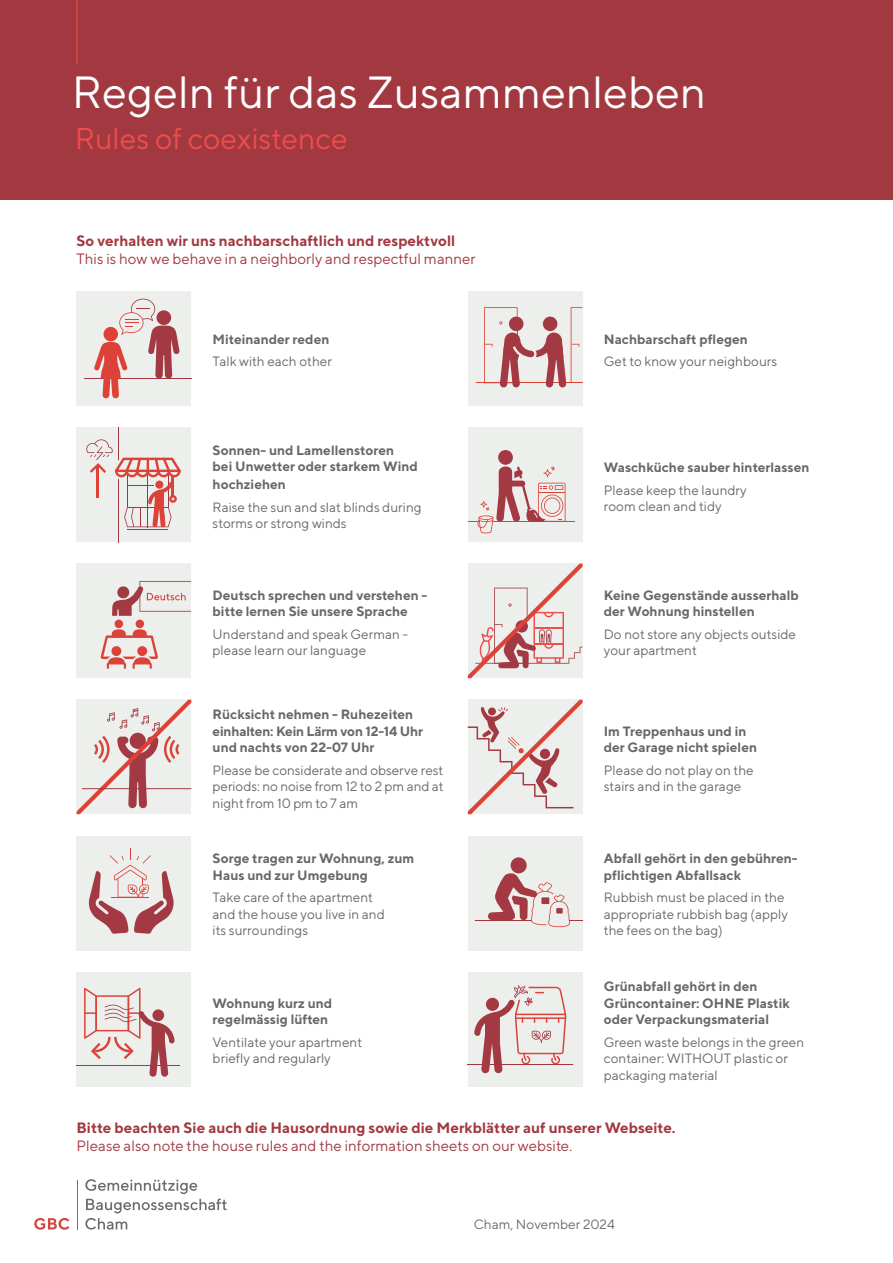
<style>
.page{position:relative;width:893px;height:1263px;background:#fff}
.page>*{position:absolute;margin:0;border:0;box-sizing:border-box;transform-origin:0 0}
.t1{font:45px "TT Norms";color:#fff}
.t2{font:30px "TT Norms";color:#ef4d4b}
.t3{font:700 15px "TT Norms";color:#a23941}
.t4{font:15px "TT Norms";color:#a23941}
.t5{font:13.5px/16.5px "TT Norms";color:#676868}
.t6{font:700 13.5px/16.5px "TT Norms";color:#676868}
.t7{font:13.5px "TT Norms";color:#6c6b6a}
</style>
<div class="page">
<hr style="left:77px;top:1179px;width:1px;height:50px;background:#d24943">
<svg style="left:85px;top:1179px;width:142px;height:50px"></svg>
<svg style="left:34px;top:1218px;width:35px;height:12px"></svg>
<div style="left:0;top:0;width:893px;height:200px;background:#a23941"></div>
<hr style="left:77px;top:0;width:1px;height:64px;background:#ef4d4b">
<div style="left:77px;top:291px;width:114px;height:115px;background:#edefed"></div>
<hr style="left:84px;top:378px;width:107px;height:1px;background:#a2383f">
<svg style="left:94px;top:299px;width:86px;height:99px"></svg>
<div style="left:157px;top:310px;width:14px;height:15px;background:#a33942;border-radius:50%"></div>
<div style="left:77px;top:427px;width:114px;height:115px;background:#edefed"></div>
<hr style="left:118px;top:427px;width:1px;height:33px;background:#a33942">
<hr style="left:118px;top:479px;width:1px;height:63px;background:#a33942">
<hr style="left:127px;top:529px;width:41px;height:1px;background:#a2383f">
<svg style="left:86px;top:439px;width:95px;height:88px"></svg>
<div style="left:77px;top:563px;width:114px;height:115px;background:#edefed"></div>
<svg style="left:112px;top:581px;width:79px;height:35px"></svg>
<div style="left:117px;top:586px;width:12px;height:12px;background:#a33942;border-radius:50%"></div>
<div style="left:136px;top:620px;width:8px;height:8px;background:#dc4238;border-radius:50%"></div>
<div style="left:115px;top:620px;width:8px;height:8px;background:#dc4238;border-radius:50%"></div>
<svg style="left:101px;top:629px;width:57px;height:40px"></svg>
<svg style="left:77px;top:700px;width:114px;height:114px;background:#e3cecc"></svg>
<hr style="left:82px;top:788px;width:109px;height:1px;background:#a2383f">
<div style="left:77px;top:836px;width:114px;height:114px;background:#edefed"></div>
<svg style="left:88px;top:848px;width:86px;height:86px"></svg>
<div style="left:77px;top:972px;width:114px;height:114px;background:#edefed"></div>
<hr style="left:77px;top:1065px;width:103px;height:1px;background:#a2383f">
<svg style="left:84px;top:988px;width:90px;height:89px"></svg>
<div style="left:468px;top:291px;width:115px;height:115px;background:#edefed"></div>
<hr style="left:476px;top:382px;width:107px;height:1px;background:#dc4238">
<svg style="left:484px;top:307px;width:99px;height:80px"></svg>
<div style="left:468px;top:427px;width:115px;height:115px;background:#edefed"></div>
<hr style="left:493px;top:521px;width:82px;height:1px;background:#dc4238">
<svg style="left:468px;top:450px;width:97px;height:83px"></svg>
<svg style="left:468px;top:564px;width:115px;height:114px;background:#e6d1d0"></svg>
<svg style="left:468px;top:700px;width:115px;height:114px;background:#e5d5d3"></svg>
<div style="left:468px;top:836px;width:115px;height:114px;background:#edefed"></div>
<hr style="left:475px;top:920px;width:56px;height:1px;background:#a2383f">
<div style="left:511px;top:857px;width:16px;height:16px;background:#a33942;border-radius:50%"></div>
<svg style="left:488px;top:873px;width:95px;height:54px"></svg>
<div style="left:468px;top:972px;width:115px;height:114px;background:#edefed"></div>
<hr style="left:468px;top:1064px;width:105px;height:1px;background:#a2383f">
<svg style="left:474px;top:985px;width:92px;height:88px"></svg>
<h1 class="t1" style="left:72px;top:65px;width:636px">Regeln für das Zusammenleben</h1>
<h2 class="t2" style="left:75px;top:120px;width:274px">Rules of coexistence</h2>
<p class="t3" style="left:77px;top:231px;width:380px">So verhalten wir uns nachbarschaftlich und respektvoll</p>
<p class="t4" style="left:77px;top:250px;width:401px">This is how we behave in a neighborly and respectful manner</p>
<p class="t6" style="left:213px;top:331px;width:118px">Miteinander reden</p>
<p class="t5" style="left:213px;top:353px;width:121px">Talk with each other</p>
<p class="t6" style="left:213px;top:441px;width:207px">Sonnen- und Lamellenstoren<br>bei Unwetter oder starkem Wind</p>
<p class="t6" style="left:213px;top:476px;width:75px">hochziehen</p>
<p class="t5" style="left:213px;top:498px;width:211px">Raise the sun and slat blinds during storms or strong winds</p>
<p class="t6" style="left:213px;top:586px;width:216px">Deutsch sprechen und verstehen - bitte lernen Sie unsere Sprache</p>
<p class="t5" style="left:213px;top:625px;width:197px">Understand and speak German - please learn our language</p>
<p class="t6" style="left:213px;top:706px;width:212px">Rücksicht nehmen - Ruhezeiten einhalten: Kein Lärm von 12-14 Uhr und nachts von 22-07 Uhr</p>
<p class="t5" style="left:213px;top:761px;width:233px;text-align:justify">Please be considerate and observe rest periods: no noise from 12 to 2 pm and at night from 10 pm to 7 am</p>
<p class="t6" style="left:213px;top:850px;width:203px">Sorge tragen zur Wohnung, zum<br>Haus und zur Umgebung</p>
<p class="t5" style="left:213px;top:889px;width:174px">Take care of the apartment and the house you live in and its surroundings</p>
<p class="t6" style="left:213px;top:994px;width:121px">Wohnung kurz und regelmässig lüften</p>
<p class="t5" style="left:213px;top:1033px;width:151px">Ventilate your apartment briefly and regularly</p>
<p class="t6" style="left:604px;top:331px;width:146px">Nachbarschaft pflegen</p>
<p class="t5" style="left:604px;top:353px;width:175px">Get to know your neighbours</p>
<p class="t6" style="left:604px;top:459px;width:207px">Waschküche sauber hinterlassen</p>
<p class="t5" style="left:604px;top:482px;width:145px">Please keep the laundry room clean and tidy</p>
<p class="t6" style="left:604px;top:586px;width:197px">Keine Gegenstände ausserhalb der Wohnung hinstellen</p>
<p class="t5" style="left:604px;top:625px;width:194px">Do not store any objects outside your apartment</p>
<p class="t6" style="left:604px;top:722px;width:155px">Im Treppenhaus und in der Garage nicht spielen</p>
<p class="t5" style="left:604px;top:761px;width:151px">Please do not play on the stairs and in the garage</p>
<p class="t6" style="left:604px;top:850px;width:195px">Abfall gehört in den gebühren&shy;pflichtigen Abfallsack</p>
<p class="t5" style="left:604px;top:889px;width:186px">Rubbish must be placed in the appropriate rubbish bag (apply the fees on the bag)</p>
<p class="t6" style="left:604px;top:978px;width:187px">Grünabfall gehört in den<br>Grüncontainer: OHNE Plastik oder Verpackungsmaterial</p>
<p class="t5" style="left:604px;top:1033px;width:202px">Green waste belongs in the green container: WITHOUT plastic or packaging material</p>
<p class="t3" style="left:77px;top:1118px;width:601px">Bitte beachten Sie auch die Hausordnung sowie die Merkblätter auf unserer Webseite.</p>
<p class="t4" style="left:77px;top:1136px;width:497px">Please also note the house rules and the information sheets on our website.</p>
<p class="t7" style="left:474px;top:1216px;width:143px">Cham, November 2024</p>
</div>
